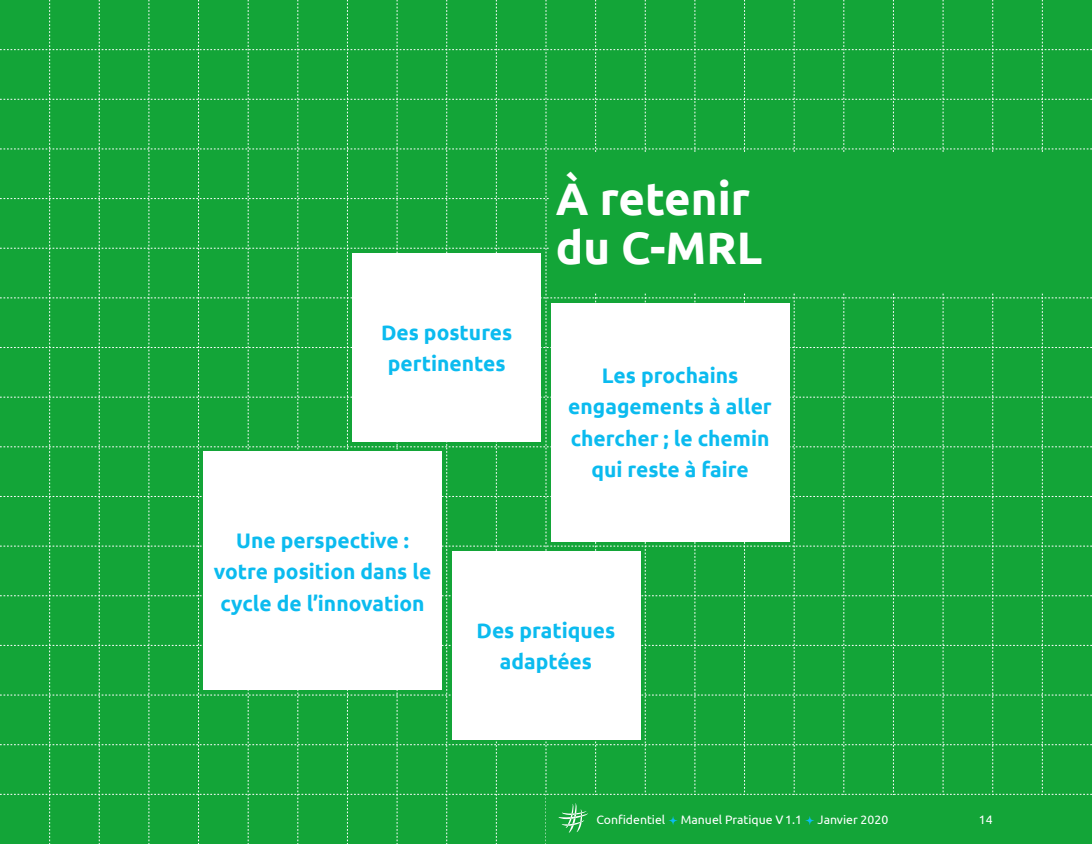
<style>
.page{position:relative;width:1092px;height:844px;background:#fff}
.page>*{position:absolute;margin:0;border:0;box-sizing:border-box;transform-origin:0 0}
.t1{font:700 45.5px/49px "Ubuntu";color:#fff}
.t2{font:700 21px/31.5px "Ubuntu";color:#0bbbef;text-align:center}
.t3{font:12.25px "Ubuntu";color:#fff}
</style>
<div class="page">
<div style="left:0;top:0;width:1091px;height:843px;background:#13a538"></div>
<div style="left:551px;top:154px;width:540px;height:139px;background:#13a538"></div>
<div style="left:203px;top:451px;width:238px;height:239px;background:#fff"></div>
<div style="left:451px;top:551px;width:189px;height:188px;background:#fff"></div>
<div style="left:352px;top:253px;width:189px;height:188px;background:#fff"></div>
<div style="left:551px;top:303px;width:238px;height:238px;background:#fff"></div>
<p class="t2" style="left:381px;top:316px;width:133px">Des postures pertinentes</p>
<p class="t2" style="left:214px;top:524px;width:219px">une perspective : votre position dans le cycle de l’innovation</p>
<h1 class="t1" style="left:556px;top:173px;width:208px">À retenir du C-MRL</h1>
<p class="t2" style="left:568px;top:359px;width:205px">Les prochains engagements à aller chercher ; le chemin qui reste à faire</p>
<p class="t2" style="left:476px;top:614px;width:140px">Des pratiques adaptées</p>
<p class="t3" style="left:596px;top:812px;width:70px">Confidentiel</p>
<p class="t3" style="left:680px;top:812px;width:123px">Manuel Pratique v 1.1</p>
<p class="t3" style="left:817px;top:812px;width:72px">Janvier 2020</p>
<p class="t3" style="left:978px;top:812px;width:15px">14</p>
</div>
